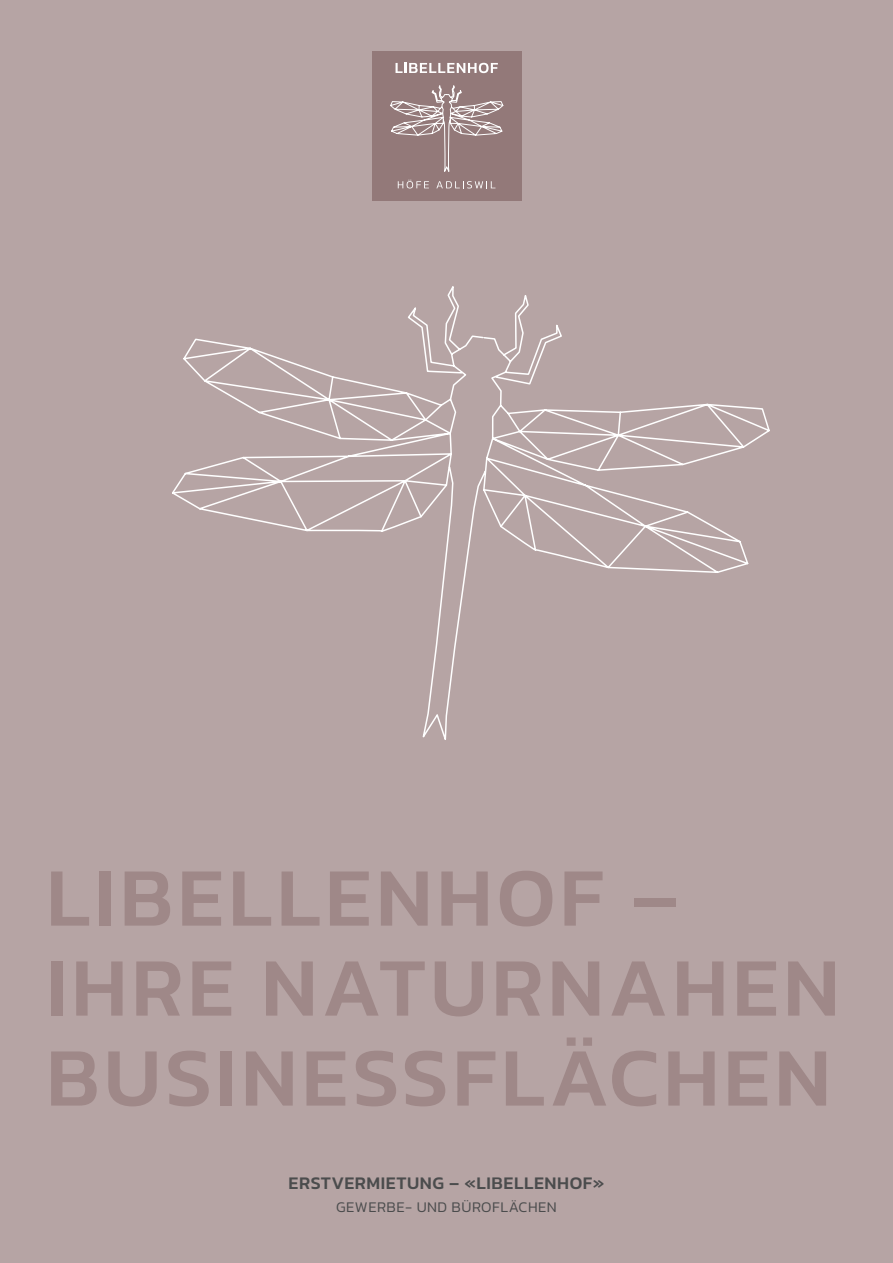
<style>
.page{position:relative;width:893px;height:1263px;background:#b6a4a4}
.page>*{position:absolute;margin:0;border:0;box-sizing:border-box;transform-origin:0 0}
.t1{font:500 84px/90px "Kanit";letter-spacing:.05em;color:#9f8888}
.t2{font:500 18px "Kanit";letter-spacing:.03em;color:#4b4c4d}
.t3{font:300 15px "Kanit";letter-spacing:.03em;color:#4b4c4d}
</style>
<div class="page">
<div style="left:372px;top:51px;width:150px;height:149px;background:#937979"></div>
<svg style="left:396px;top:63px;width:102px;height:10px"></svg>
<svg style="left:398px;top:180px;width:31px;height:8px"></svg>
<svg style="left:436px;top:181px;width:59px;height:7px"></svg>
<svg style="left:390px;top:85px;width:113px;height:87px"></svg>
<svg style="left:172px;top:286px;width:598px;height:454px"></svg>
<p class="t1" style="left:46px;top:850px;width:795px">LIBELLENHOF –<br>IHRE NATURNAHEN<br>BUSINESSFLÄCHEN</p>
<p class="t2" style="left:289px;top:1170px;width:317px">ERSTVERMIETUNG – «LIBELLENHOF»</p>
<p class="t3" style="left:336px;top:1196px;width:222px">GEWERBE- UND BÜROFLÄCHEN</p>
</div>
